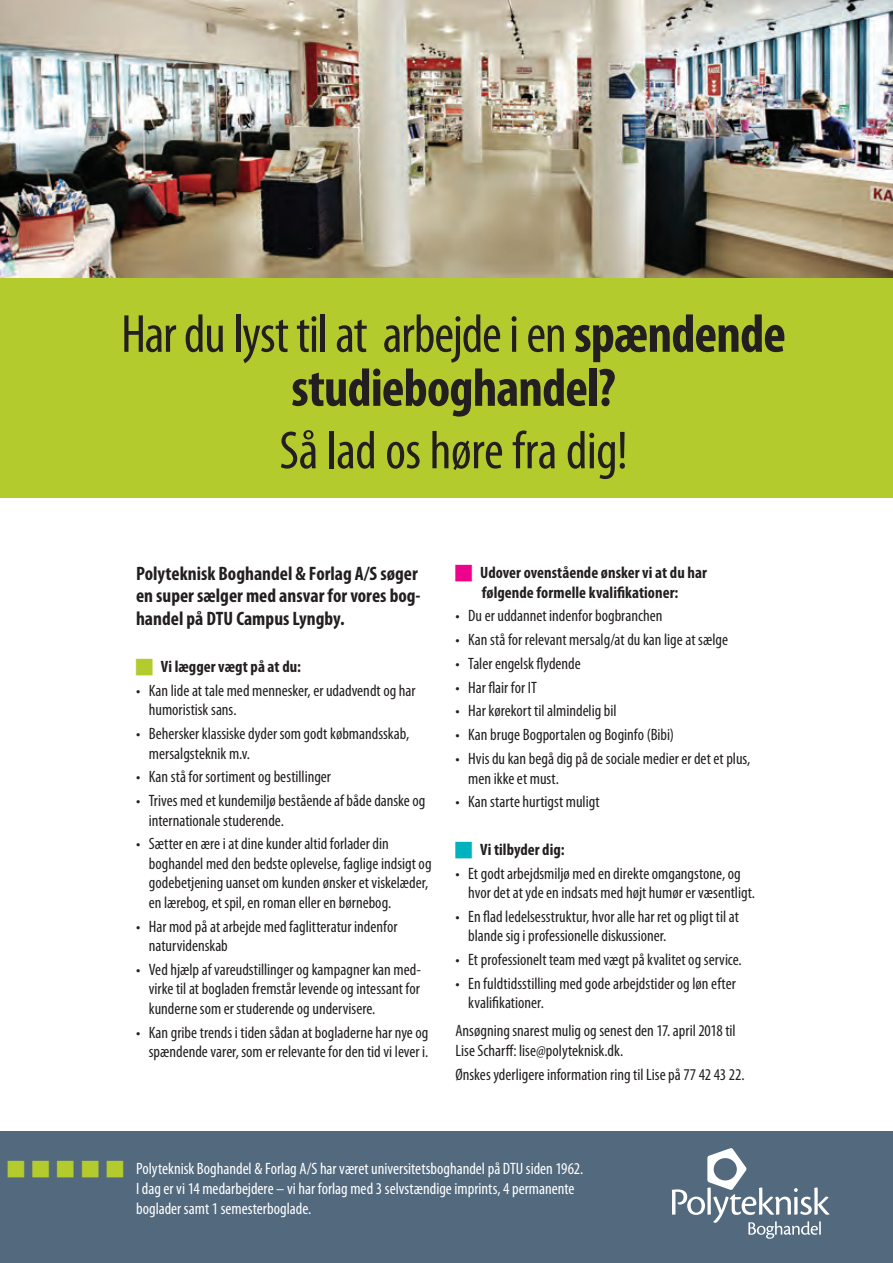
<style>
.page{position:relative;width:893px;height:1263px;background:#fff}
.page>*{position:absolute;margin:0;border:0;box-sizing:border-box;transform-origin:0 0}
.t1{font:700 condensed 54px/54px "Myriad Pro";letter-spacing:-.015em;color:#231f20;text-align:center}
.t2{font:condensed 54px "Myriad Pro";letter-spacing:-.01em;color:#231f20}
.t3{font:700 condensed 19.5px/22.5px "Myriad Pro";color:#231f20}
.t4{font:condensed 16.5px/19.5px "Myriad Pro";color:#231f20}
.t5{font:condensed 16.5px/19.8px "Myriad Pro";color:#fff}
.t6{font:700 condensed 16.5px/19.5px "Myriad Pro";letter-spacing:.005em;color:#231f20}
.s1{font-weight:400}
</style>
<div class="page">
<div style="left:0;top:0;width:893px;height:497px;background:#b3cb2d"></div>
<div style="left:0;top:1132px;width:893px;height:131px;background:#52697e"></div>
<svg style="left:672px;top:1148px;width:158px;height:91px"></svg>
<img style="left:0;top:0;width:893px;height:277px">
<h1 class="t1" style="left:121px;top:306px;width:666px"><span class="s1">Har du lyst til at arbejde i en</span> spændende studieboghandel?</h1>
<h1 class="t2" style="left:279px;top:418px;width:350px">Så lad os høre fra dig!</h1>
<p class="t3" style="left:136px;top:561px;width:286px">Polyteknisk Boghandel &amp; Forlag A/S søger en super sælger med ansvar for vores bog&shy;handel på DTU Campus Lyngby.</p>
<p class="t6" style="left:161px;top:656px;width:142px">Vi lægger vægt på at du:</p>
<p class="t4" style="left:149px;top:680px;width:268px;text-indent:-13px">• Kan lide at tale med mennesker, er udadvendt og har humoristisk sans.</p>
<p class="t4" style="left:149px;top:724px;width:262px;text-indent:-13px">• Behersker klassiske dyder som godt købmandsskab, mersalgsteknik m.v.</p>
<p class="t4" style="left:136px;top:767px;width:196px">• Kan stå for sortiment og bestillinger</p>
<p class="t4" style="left:149px;top:791px;width:278px;text-indent:-13px">• Trives med et kundemiljø bestående af både danske og internationale studerende.</p>
<p class="t4" style="left:149px;top:834px;width:284px;text-indent:-13px">• Sætter en ære i at dine kunder altid forlader din boghandel med den bedste oplevelse, faglige indsigt og godebetjening uanset om kunden ønsker et viskelæder, en lærebog, et spil, en roman eller en børnebog.</p>
<p class="t4" style="left:149px;top:916px;width:250px;text-indent:-13px">• Har mod på at arbejde med faglitteratur indenfor naturvidenskab</p>
<p class="t4" style="left:149px;top:959px;width:274px;text-align:justify;text-indent:-13px">• Ved hjælp af vareudstillinger og kampagner kan med&shy;virke til at bogladen fremstår levende og intessant for kunderne som er studerende og undervisere.</p>
<p class="t4" style="left:136px;top:1022px;width:294px;text-align:right">• Kan gribe trends i tiden sådan at bogladerne har nye og spændende varer, som er relevante for den tid vi lever i.</p>
<p class="t6" style="left:480px;top:563px;width:228px">Udover ovenstående ønsker vi at du har følgende formelle kvalifikationer:</p>
<p class="t4" style="left:455px;top:606px;width:208px">• Du er uddannet indenfor bogbranchen</p>
<p class="t4" style="left:455px;top:630px;width:274px">• Kan stå for relevant mersalg/at du kan lige at sælge</p>
<p class="t4" style="left:455px;top:653px;width:127px">• Taler engelsk flydende</p>
<p class="t4" style="left:455px;top:677px;width:83px">• Har flair for IT</p>
<p class="t4" style="left:455px;top:701px;width:163px">• Har kørekort til almindelig bil</p>
<p class="t4" style="left:455px;top:725px;width:220px">• Kan bruge Bogportalen og Boginfo (Bibi)</p>
<p class="t4" style="left:468px;top:749px;width:284px;text-indent:-13px">• Hvis du kan begå dig på de sociale medier er det et plus, men ikke et must.</p>
<p class="t4" style="left:455px;top:792px;width:146px">• Kan starte hurtigst muligt</p>
<p class="t6" style="left:480px;top:839px;width:86px">Vi tilbyder dig:</p>
<p class="t4" style="left:468px;top:863px;width:288px;text-indent:-13px">• Et godt arbejdsmiljø med en direkte omgangstone, og hvor det at yde en indsats med højt humør er væsentligt.</p>
<p class="t4" style="left:468px;top:906px;width:272px;text-indent:-13px">• En flad ledelsesstruktur, hvor alle har ret og pligt til at blande sig i professionelle diskussioner.</p>
<p class="t4" style="left:455px;top:950px;width:288px">• Et professionelt team med vægt på kvalitet og service.</p>
<p class="t4" style="left:468px;top:973px;width:269px;text-indent:-13px">• En fuldtidsstilling med gode arbejdstider og løn efter kvalifikationer.</p>
<p class="t4" style="left:455px;top:1021px;width:282px">Ansøgning snarest mulig og senest den 17. april 2018 til<br>Lise Scharff: lise@polyteknisk.dk.</p>
<p class="t4" style="left:455px;top:1064px;width:291px">Ønskes yderligere information ring til Lise på 77 42 43 22.</p>
<p class="t5" style="left:136px;top:1158px;width:449px">Polyteknisk Boghandel &amp; Forlag A/S har været universitetsboghandel på DTU siden 1962.<br>I dag er vi 14 medarbejdere – vi har forlag med 3 selvstændige imprints, 4 permanente boglader samt 1 semesterboglade.</p>
</div>
